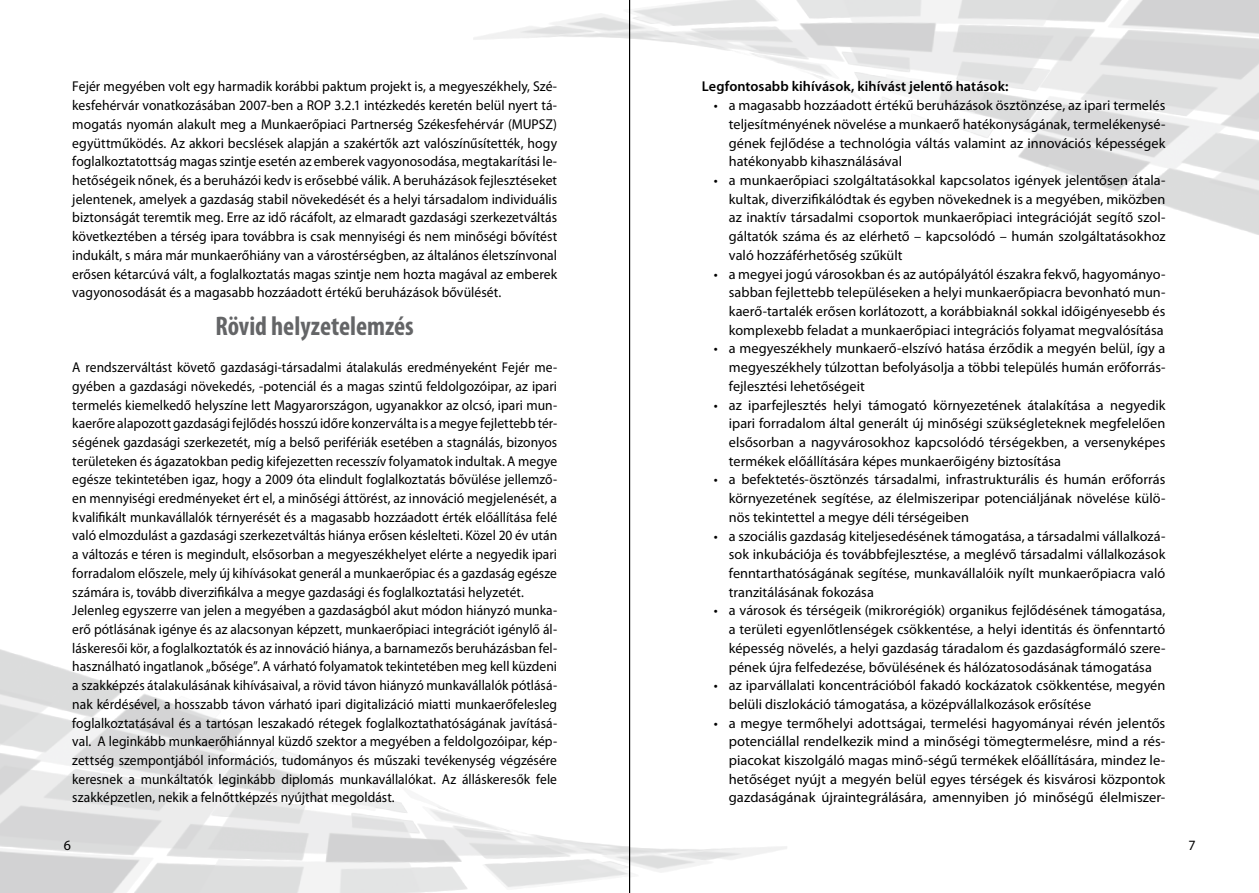
<style>
.page{position:relative;width:1259px;height:893px;background:#fff}
.page>*{position:absolute;margin:0;border:0;box-sizing:border-box;transform-origin:0 0}
.t1{font:700 condensed 27px "Myriad Pro";color:#646567}
.t2{font:14.25px/18.8px "Myriad Pro";color:#000;text-align:justify}
.t3{font:14.25px/18.8px "Myriad Pro";color:#000;scale:.95 1}
.t4{font:14.25px/18.8px "Myriad Pro";color:#000;text-align:justify;scale:.96 1}
.t5{font:600 14.25px "Myriad Pro";letter-spacing:.005em;color:#000}
</style>
<div class="page">
<img style="left:473px;top:0;width:786px;height:271px">
<img style="left:0;top:614px;width:787px;height:279px">
<hr style="left:629px;top:0;width:1px;height:893px;background:#000">
<p class="t4" style="left:72px;top:77px;width:506px">Fejér megyében volt egy harmadik korábbi paktum projekt is, a megyeszékhely, Szé&shy;kesfehérvár vonatkozásában 2007-ben a ROP 3.2.1 intézkedés keretén belül nyert tá&shy;mogatás nyomán alakult meg a Munkaerőpiaci Partnerség Székesfehérvár (MUPSZ) együttműködés. Az akkori becslések alapján a szakértők azt valószínűsítették, hogy foglalkoztatottság magas szintje esetén az emberek vagyonosodása, megtakarítási le&shy;hetőségeik nőnek, és a beruházói kedv is erősebbé válik. A beruházások fejlesztéseket jelentenek, amelyek a gazdaság stabil növekedését és a helyi társadalom individuális biztonságát teremtik meg. Erre az idő rácáfolt, az elmaradt gazdasági szerkezetváltás következtében a térség ipara továbbra is csak mennyiségi és nem minőségi bővítést indukált, s mára már munkaerőhiány van a várostérségben, az általános életszínvonal erősen kétarcúvá vált, a foglalkoztatás magas szintje nem hozta magával az emberek vagyonosodását és a magasabb hozzáadott értékű beruházások bővülését.</p>
<h1 class="t1" style="left:216px;top:309px;width:200px">Rövid helyzetelemzés</h1>
<p class="t3" style="left:72px;top:358px;width:512px">A rendszerváltást követő gazdasági-társadalmi átalakulás eredményeként Fejér me&shy;gyében a gazdasági növekedés, -potenciál és a magas szintű feldolgozóipar, az ipari termelés kiemelkedő helyszíne lett Magyarországon, ugyanakkor az olcsó, ipari mun&shy;kaerőre alapozott gazdasági fejlődés hosszú időre konzerválta is a megye fejlettebb tér&shy;ségének gazdasági szerkezetét, míg a belső perifériák esetében a stagnálás, bizonyos területeken és ágazatokban pedig kifejezetten recesszív folyamatok indultak. A megye egésze tekintetében igaz, hogy a 2009 óta elindult foglalkoztatás bővülése jellemző&shy;en mennyiségi eredményeket ért el, a minőségi áttörést, az innováció megjelenését, a kvalifikált munkavállalók térnyerését és a magasabb hozzáadott érték előállítása felé való elmozdulást a gazdasági szerkezetváltás hiánya erősen késlelteti. Közel 20 év után a változás e téren is megindult, elsősorban a megyeszékhelyet elérte a negyedik ipari forradalom előszele, mely új kihívásokat generál a munkaerőpiac és a gazdaság egésze számára is, tovább diverzifikálva a megye gazdasági és foglalkoztatási helyzetét.<br>Jelenleg egyszerre van jelen a megyében a gazdaságból akut módon hiányzó munka&shy;erő pótlásának igénye és az alacsonyan képzett, munkaerőpiaci integrációt igénylő ál&shy;láskeresői kör, a foglalkoztatók és az innováció hiánya, a barnamezős beruházásban fel&shy;használható ingatlanok „bősége”. A várható folyamatok tekintetében meg kell küzdeni a szakképzés átalakulásának kihívásaival, a rövid távon hiányzó munkavállalók pótlásá&shy;nak kérdésével, a hosszabb távon várható ipari digitalizáció miatti munkaerőfelesleg foglalkoztatásával és a tartósan leszakadó rétegek foglalkoztathatóságának javításá&shy;val. A leginkább munkaerőhiánnyal küzdő szektor a megyében a feldolgozóipar, kép&shy;zettség szempontjából információs, tudományos és műszaki tevékenység végzésére keresnek a munkáltatók leginkább diplomás munkavállalókat. Az álláskeresők fele szakképzetlen, nekik a felnőttképzés nyújthat megoldást.</p>
<p class="t5" style="left:702px;top:78px;width:308px">Legfontosabb kihívások, kihívást jelentő hatások:</p>
<p class="t2" style="left:729px;top:96px;width:438px;text-indent:-15px">• a magasabb hozzáadott értékű beruházások ösztönzése, az ipari termelés teljesítményének növelése a munkaerő hatékonyságának, termelékenysé&shy;gének fejlődése a technológia váltás valamint az innovációs képességek hatékonyabb kihasználásával</p>
<p class="t2" style="left:729px;top:171px;width:438px;text-indent:-15px">• a munkaerőpiaci szolgáltatásokkal kapcsolatos igények jelentősen átala&shy;kultak, diverzifikálódtak és egyben növekednek is a megyében, miközben az inaktív társadalmi csoportok munkaerőpiaci integrációját segítő szol&shy;gáltatók száma és az elérhető – kapcsolódó – humán szolgáltatásokhoz való hozzáférhetőség szűkült</p>
<p class="t2" style="left:729px;top:264px;width:438px;text-indent:-15px">• a megyei jogú városokban és az autópályától északra fekvő, hagyományo&shy;sabban fejlettebb településeken a helyi munkaerőpiacra bevonható mun&shy;kaerő-tartalék erősen korlátozott, a korábbiaknál sokkal időigényesebb és komplexebb feladat a munkaerőpiaci integrációs folyamat megvalósítása</p>
<p class="t2" style="left:729px;top:339px;width:438px;text-indent:-15px">• a megyeszékhely munkaerő-elszívó hatása érződik a megyén belül, így a megyeszékhely túlzottan befolyásolja a többi település humán erőforrás&shy;fejlesztési lehetőségeit</p>
<p class="t2" style="left:729px;top:395px;width:438px;text-indent:-15px">• az iparfejlesztés helyi támogató környezetének átalakítása a negyedik ipari forradalom által generált új minőségi szükségleteknek megfelelően elsősorban a nagyvárosokhoz kapcsolódó térségekben, a versenyképes termékek előállítására képes munkaerőigény biztosítása</p>
<p class="t2" style="left:729px;top:470px;width:438px;text-indent:-15px">• a befektetés-ösztönzés társadalmi, infrastrukturális és humán erőforrás környezetének segítése, az élelmiszeripar potenciáljának növelése külö&shy;nös tekintettel a megye déli térségeiben</p>
<p class="t2" style="left:729px;top:526px;width:438px;text-indent:-15px">• a szociális gazdaság kiteljesedésének támogatása, a társadalmi vállalkozá&shy;sok inkubációja és továbbfejlesztése, a meglévő társadalmi vállalkozások fenntarthatóságának segítése, munkavállalóik nyílt munkaerőpiacra való tranzitálásának fokozása</p>
<p class="t2" style="left:729px;top:601px;width:438px;text-indent:-15px">• a városok és térségeik (mikrorégiók) organikus fejlődésének támogatása, a területi egyenlőtlenségek csökkentése, a helyi identitás és önfenntartó képesség növelés, a helyi gazdaság táradalom és gazdaságformáló szere&shy;pének újra felfedezése, bővülésének és hálózatosodásának támogatása</p>
<p class="t2" style="left:729px;top:676px;width:438px;text-indent:-15px">• az iparvállalati koncentrációból fakadó kockázatok csökkentése, megyén belüli diszlokáció támogatása, a középvállalkozások erősítése</p>
<p class="t2" style="left:729px;top:713px;width:438px;text-indent:-15px">• a megye termőhelyi adottságai, termelési hagyományai révén jelentős potenciállal rendelkezik mind a minőségi tömegtermelésre, mind a rés&shy;piacokat kiszolgáló magas minő-ségű termékek előállítására, mindez le&shy;hetőséget nyújt a megyén belül egyes térségek és kisvárosi központok gazdaságának újraintegrálására, amennyiben jó minőségű élelmiszer-</p>
<p class="t2" style="left:64px;top:836px;width:9px">6</p>
<p class="t2" style="left:1188px;top:836px;width:9px">7</p>
</div>
